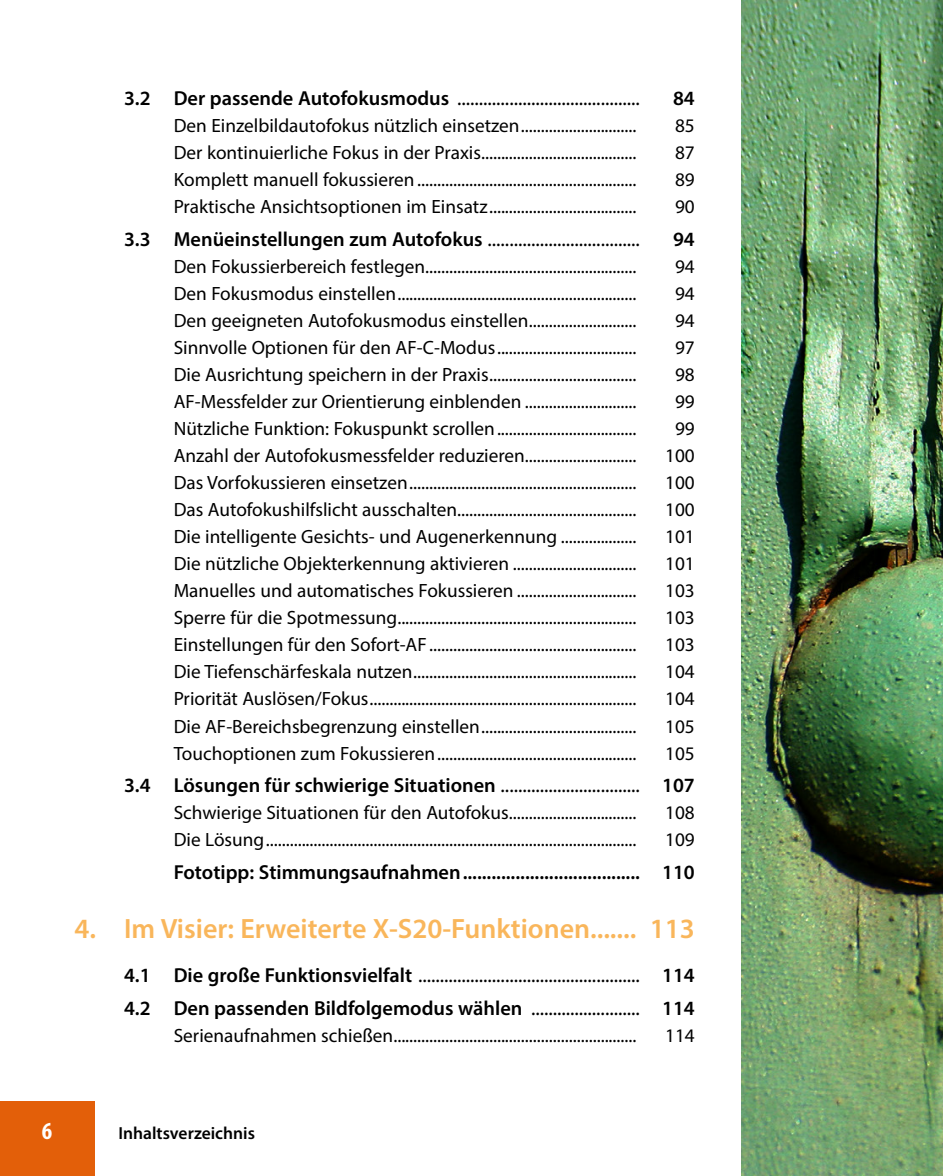
<style>
.page{position:relative;width:943px;height:1176px;background:#fff}
.page>*{position:absolute;margin:0;border:0;box-sizing:border-box;transform-origin:0 0}
.t1{font:600 28px "Myriad Pro";color:#f9b65b}
.t2{font:700 condensed 24.5px "Myriad Pro";color:#fff}
.t3{font:21px "Myriad Pro";color:#000}
.t4{font:600 20.3px "Myriad Pro";color:#000}
.t5{font:19.25px "Myriad Pro";color:#000}
.t6{font:600 17.5px "Myriad Pro";color:#000}
.s1{font-weight:600;font-size:20.3px}
.s2{font-weight:400;font-size:21px}
</style>
<div class="page">
<div style="left:0;top:1101px;width:94px;height:75px;background:#e35f09"></div>
<img style="left:741px;top:0;width:202px;height:1176px">
<p class="t3" style="left:124px;top:85px;width:517px"><span class="s1">3.2 Der passende Autofokusmodus</span> ..........................................</p>
<p class="t4" style="left:673px;top:85px;width:23px">84</p>
<p class="t5" style="left:174px;top:114px;width:464px">Den Einzelbildautofokus nützlich einsetzen.............................</p>
<p class="t5" style="left:675px;top:114px;width:21px">85</p>
<p class="t5" style="left:174px;top:141px;width:464px">Der kontinuierliche Fokus in der Praxis.......................................</p>
<p class="t5" style="left:675px;top:141px;width:21px">87</p>
<p class="t5" style="left:174px;top:168px;width:464px">Komplett manuell fokussieren .......................................................</p>
<p class="t5" style="left:675px;top:168px;width:21px">89</p>
<p class="t5" style="left:174px;top:195px;width:464px">Praktische Ansichtsoptionen im Einsatz.....................................</p>
<p class="t5" style="left:675px;top:195px;width:21px">90</p>
<p class="t3" style="left:124px;top:226px;width:517px"><span class="s1">3.3 Menüeinstellungen zum Autofokus</span> ...................................</p>
<p class="t4" style="left:673px;top:226px;width:23px">94</p>
<p class="t5" style="left:174px;top:255px;width:464px">Den Fokussierbereich festlegen.....................................................</p>
<p class="t5" style="left:675px;top:255px;width:21px">94</p>
<p class="t5" style="left:174px;top:282px;width:464px">Den Fokusmodus einstellen............................................................</p>
<p class="t5" style="left:675px;top:282px;width:21px">94</p>
<p class="t5" style="left:174px;top:309px;width:464px">Den geeigneten Autofokusmodus einstellen...........................</p>
<p class="t5" style="left:675px;top:309px;width:21px">94</p>
<p class="t5" style="left:174px;top:336px;width:464px">Sinnvolle Optionen für den AF-C-Modus...................................</p>
<p class="t5" style="left:675px;top:336px;width:21px">97</p>
<p class="t5" style="left:174px;top:363px;width:464px">Die Ausrichtung speichern in der Praxis.....................................</p>
<p class="t5" style="left:675px;top:363px;width:21px">98</p>
<p class="t5" style="left:174px;top:390px;width:464px">AF-Messfelder zur Orientierung einblenden ............................</p>
<p class="t5" style="left:675px;top:390px;width:21px">99</p>
<p class="t5" style="left:174px;top:417px;width:464px">Nützliche Funktion: Fokuspunkt scrollen...................................</p>
<p class="t5" style="left:675px;top:417px;width:21px">99</p>
<p class="t5" style="left:174px;top:444px;width:464px">Anzahl der Autofokusmessfelder reduzieren............................</p>
<p class="t5" style="left:665px;top:444px;width:31px">100</p>
<p class="t5" style="left:174px;top:471px;width:464px">Das Vorfokussieren einsetzen.........................................................</p>
<p class="t5" style="left:665px;top:471px;width:31px">100</p>
<p class="t5" style="left:174px;top:498px;width:464px">Das Autofokushilfslicht ausschalten.............................................</p>
<p class="t5" style="left:665px;top:498px;width:31px">100</p>
<p class="t5" style="left:174px;top:525px;width:464px">Die intelligente Gesichts- und Augenerkennung ...................</p>
<p class="t5" style="left:665px;top:525px;width:31px">101</p>
<p class="t5" style="left:174px;top:552px;width:464px">Die nützliche Objekterkennung aktivieren ...............................</p>
<p class="t5" style="left:665px;top:552px;width:31px">101</p>
<p class="t5" style="left:174px;top:579px;width:464px">Manuelles und automatisches Fokussieren ..............................</p>
<p class="t5" style="left:665px;top:579px;width:31px">103</p>
<p class="t5" style="left:174px;top:606px;width:464px">Sperre für die Spotmessung............................................................</p>
<p class="t5" style="left:665px;top:606px;width:31px">103</p>
<p class="t5" style="left:174px;top:633px;width:464px">Einstellungen für den Sofort-AF ....................................................</p>
<p class="t5" style="left:665px;top:633px;width:31px">103</p>
<p class="t5" style="left:174px;top:660px;width:464px">Die Tiefenschärfeskala nutzen........................................................</p>
<p class="t5" style="left:665px;top:660px;width:31px">104</p>
<p class="t5" style="left:174px;top:687px;width:464px">Priorität Auslösen/Fokus...................................................................</p>
<p class="t5" style="left:665px;top:687px;width:31px">104</p>
<p class="t5" style="left:174px;top:714px;width:464px">Die AF-Bereichsbegrenzung einstellen.......................................</p>
<p class="t5" style="left:665px;top:714px;width:31px">105</p>
<p class="t5" style="left:174px;top:741px;width:464px">Touchoptionen zum Fokussieren..................................................</p>
<p class="t5" style="left:665px;top:741px;width:31px">105</p>
<p class="t4" style="left:124px;top:772px;width:572px">3.4 Lösungen für schwierige Situationen <span class="s2">................................</span> 107</p>
<p class="t5" style="left:174px;top:801px;width:464px">Schwierige Situationen für den Autofokus................................</p>
<p class="t5" style="left:665px;top:801px;width:31px">108</p>
<p class="t5" style="left:174px;top:828px;width:464px">Die Lösung.............................................................................................</p>
<p class="t5" style="left:665px;top:828px;width:31px">109</p>
<p class="t4" style="left:174px;top:859px;width:522px">Fototipp: Stimmungsaufnahmen..................................... 110</p>
<p class="t1" style="left:74px;top:910px;width:622px">4. Im Visier: Erweiterte X-S20-Funktionen....... 113</p>
<p class="t3" style="left:124px;top:962px;width:572px"><span class="s1">4.1 Die große Funktionsvielfalt</span> ................................................... <span class="s1">114</span></p>
<p class="t4" style="left:124px;top:995px;width:572px">4.2 Den passenden Bildfolgemodus wählen <span class="s2">.........................</span> 114</p>
<p class="t5" style="left:174px;top:1023px;width:464px">Serienaufnahmen schießen.............................................................</p>
<p class="t5" style="left:665px;top:1023px;width:31px">114</p>
<p class="t2" style="left:42px;top:1115px;width:12px">6</p>
<p class="t6" style="left:118px;top:1121px;width:138px">Inhaltsverzeichnis</p>
</div>
